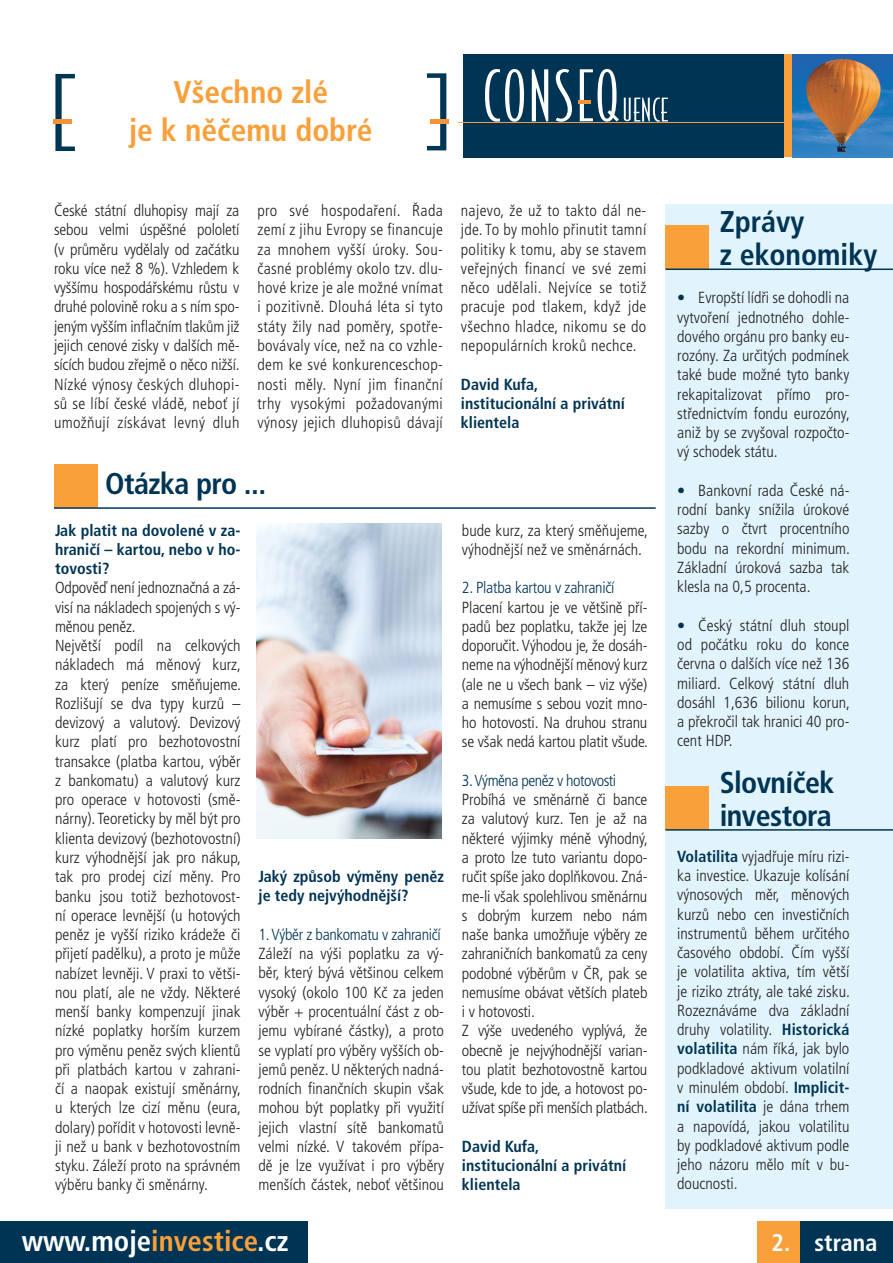
<style>
.page{position:relative;width:893px;height:1263px;background:#fff}
.page>*{position:absolute;margin:0;border:0;box-sizing:border-box;transform-origin:0 0}
.t1{font:700 condensed 31.5px/37.8px "Frutiger CE";color:#f9a03a;text-align:center}
.t2{font:700 condensed 30px "Frutiger CE";letter-spacing:-.02em;color:#003454}
.t3{font:700 condensed 30px/33px "Frutiger CE";color:#003454}
.t4{font:700 condensed 28.8px "Frutiger CE";color:#fff}
.t5{font:700 condensed 24px "Frutiger CE";color:#fff}
.t6{font:300 condensed 16.05px/19.2px "Frutiger CE";color:#231f20;text-align:justify}
.t7{font:700 condensed 16.05px/19.2px "Frutiger CE";color:#003454}
.t8{font:300 condensed 16.05px "Frutiger CE";letter-spacing:-.02em;color:#003454}
.s1{color:#003454}
.s2{font-weight:700;color:#003454}
.s3{color:#f9a03a}
</style>
<div class="page">
<svg style="left:427px;top:73px;width:19px;height:77px"></svg>
<hr style="left:430px;top:119px;width:19px;height:4px;background:#f69238">
<svg style="left:55px;top:74px;width:20px;height:77px"></svg>
<hr style="left:53px;top:120px;width:19px;height:4px;background:#f69238">
<div style="left:665px;top:204px;width:228px;height:1005px;background:#e1f4fc"></div>
<div style="left:783px;top:54px;width:10px;height:103px;background:#f9a03a"></div>
<img style="left:793px;top:54px;width:100px;height:103px">
<div style="left:463px;top:54px;width:321px;height:103px;background:#003454"></div>
<hr style="left:458px;top:122px;width:327px;height:1px;background:#f9a03a">
<svg style="left:485px;top:69px;width:39px;height:53px"></svg>
<svg style="left:532px;top:69px;width:16px;height:52px"></svg>
<svg style="left:556px;top:69px;width:16px;height:53px"></svg>
<svg style="left:578px;top:69px;width:90px;height:53px"></svg>
<div style="left:665px;top:225px;width:44px;height:43px;background:#f9a03a"></div>
<hr style="left:665px;top:269px;width:228px;height:1px;background:#003454">
<div style="left:665px;top:786px;width:44px;height:43px;background:#f9a03a"></div>
<hr style="left:665px;top:829px;width:228px;height:2px;background:#003454">
<div style="left:54px;top:464px;width:43px;height:43px;background:#f9a03a"></div>
<hr style="left:54px;top:507px;width:602px;height:2px;background:#003454">
<div style="left:757px;top:1222px;width:136px;height:41px;background:#003454"></div>
<div style="left:757px;top:1222px;width:43px;height:41px;background:#f9a03a"></div>
<div style="left:0;top:1221px;width:308px;height:42px;background:#003454"></div>
<img style="left:256px;top:523px;width:186px;height:315px">
<p class="t1" style="left:129px;top:74px;width:245px">Všechno zlé<br>je k něčemu dobré</p>
<p class="t6" style="left:54px;top:201px;width:187px">České státní dluhopisy mají za sebou velmi úspěšné pololetí (v průměru vydělaly od začátku roku více než 8 %). Vzhledem k vyššímu hospodářskému růstu v druhé polovině roku a s ním spo&shy;jeným vyšším inflačním tlakům již jejich cenové zisky v dalších mě&shy;sících budou zřejmě o něco nižší.</p>
<p class="t6" style="left:54px;top:375px;width:187px">Nízké výnosy českých dluhopi&shy;sů se líbí české vládě, neboť jí umožňují získávat levný dluh</p>
<p class="t6" style="left:257px;top:201px;width:187px">pro své hospodaření. Řada zemí z jihu Evropy se financuje za mnohem vyšší úroky. Sou&shy;časné problémy okolo tzv. dlu&shy;hové krize je ale možné vnímat i pozitivně. Dlouhá léta si tyto státy žily nad poměry, spotře&shy;bovávaly více, než na co vzhle&shy;dem ke své konkurenceschop&shy;nosti měly. Nyní jim finanční trhy vysokými požadovanými výnosy jejich dluhopisů dávají</p>
<p class="t6" style="left:461px;top:201px;width:187px">najevo, že už to takto dál ne&shy;jde. To by mohlo přinutit tamní politiky k tomu, aby se stavem veřejných financí ve své zemi něco udělali. Nejvíce se totiž pracuje pod tlakem, když jde všechno hladce, nikomu se do nepopulárních kroků nechce.</p>
<p class="t7" style="left:461px;top:375px;width:79px">David Kufa,</p>
<p class="t7" style="left:461px;top:394px;width:166px">institucionální a privátní klientela</p>
<p class="t2" style="left:105px;top:467px;width:162px">Otázka pro ...</p>
<p class="t7" style="left:55px;top:521px;width:187px;text-align:justify">Jak platit na dovolené v za&shy;hraničí – kartou, nebo v ho&shy;tovosti?</p>
<p class="t6" style="left:55px;top:578px;width:187px">Odpověď není jednoznačná a zá&shy;visí na nákladech spojených s vý&shy;měnou peněz.</p>
<p class="t6" style="left:55px;top:636px;width:188px">Největší podíl na celkových nákladech má měnový kurz, za který peníze směňujeme.<br>Rozlišují se dva typy kurzů – devizový a valutový. Devizový kurz platí pro bezhotovostní transakce (platba kartou, výběr z bankomatu) a valutový kurz pro operace v hotovosti (smě&shy;nárny). Teoreticky by měl být pro klienta devizový (bezhotovostní) kurz výhodnější jak pro nákup, tak pro prodej cizí měny. Pro banku jsou totiž bezhotovost&shy;ní operace levnější (u hotových peněz je vyšší riziko krádeže či přijetí padělku), a proto je může nabízet levněji. V praxi to větši&shy;nou platí, ale ne vždy. Některé menší banky kompenzují jinak nízké poplatky horším kurzem pro výměnu peněz svých klientů při platbách kartou v zahrani&shy;čí a naopak existují směnárny, u kterých lze cizí měnu (eura, dolary) pořídit v hotovosti levně&shy;ji než u bank v bezhotovostním styku. Záleží proto na správném výběru banky či směnárny.</p>
<p class="t7" style="left:258px;top:867px;width:187px">Jaký způsob výměny peněz je tedy nejvýhodnější?</p>
<p class="t8" style="left:258px;top:925px;width:184px">1. Výběr z bankomatu v zahraničí</p>
<p class="t6" style="left:258px;top:944px;width:187px">Záleží na výši poplatku za vý&shy;běr, který bývá většinou celkem vysoký (okolo 100 Kč za jeden výběr + procentuální část z ob&shy;jemu vybírané částky), a proto se vyplatí pro výběry vyšších ob&shy;jemů peněz. U některých nadná&shy;rodních finančních skupin však mohou být poplatky při využití jejich vlastní sítě bankomatů velmi nízké. V takovém přípa&shy;dě je lze využívat i pro výběry menších částek, neboť většinou</p>
<p class="t6" style="left:462px;top:521px;width:188px">bude kurz, za který směňujeme, výhodnější než ve směnárnách.</p>
<p class="t8" style="left:462px;top:579px;width:154px">2. Platba kartou v zahraničí</p>
<p class="t6" style="left:462px;top:598px;width:187px">Placení kartou je ve většině pří&shy;padů bez poplatku, takže jej lze doporučit. Výhodou je, že dosáh&shy;neme na výhodnější měnový kurz (ale ne u všech bank – viz výše) a nemusíme s sebou vozit mno&shy;ho hotovosti. Na druhou stranu se však nedá kartou platit všude.</p>
<p class="t8" style="left:462px;top:771px;width:156px">3. Výměna peněz v hotovosti</p>
<p class="t6" style="left:462px;top:790px;width:188px">Probíhá ve směnárně či bance za valutový kurz. Ten je až na některé výjimky méně výhodný, a proto lze tuto variantu dopo&shy;ručit spíše jako doplňkovou. Zná&shy;me-li však spolehlivou směnárnu s dobrým kurzem nebo nám naše banka umožňuje výběry ze zahraničních bankomatů za ceny podobné výběrům v ČR, pak se nemusíme obávat větších plateb i v hotovosti.</p>
<p class="t6" style="left:462px;top:1021px;width:188px">Z výše uvedeného vyplývá, že obecně je nejvýhodnější varian&shy;tou platit bezhotovostně kartou všude, kde to jde, a hotovost po&shy;užívat spíše při menších platbách.</p>
<p class="t7" style="left:462px;top:1137px;width:79px">David Kufa,</p>
<p class="t7" style="left:462px;top:1156px;width:166px">institucionální a privátní klientela</p>
<p class="t3" style="left:720px;top:205px;width:159px">Zprávy<br>z ekonomiky</p>
<p class="t6" style="left:677px;top:288px;width:174px"><span class="s1">•</span> Evropští lídři se dohodli na vytvoření jednotného dohle&shy;dového orgánu pro banky eu&shy;rozóny. Za určitých podmínek také bude možné tyto banky rekapitalizovat přímo pro&shy;střednictvím fondu eurozóny, aniž by se zvyšoval rozpočto&shy;vý schodek státu.</p>
<p class="t6" style="left:677px;top:481px;width:174px"><span class="s1">•</span> Bankovní rada České ná&shy;rodní banky snížila úrokové sazby o čtvrt procentního bodu na rekordní minimum.<br>Základní úroková sazba tak klesla na 0,5 procenta.</p>
<p class="t6" style="left:677px;top:616px;width:174px"><span class="s1">•</span> Český státní dluh stoupl od počátku roku do konce června o dalších více než 136 miliard. Celkový státní dluh dosáhl 1,636 bilionu korun, a překročil tak hranici 40 pro&shy;cent HDP.</p>
<p class="t2" style="left:720px;top:765px;width:116px">Slovníček</p>
<p class="t2" style="left:720px;top:798px;width:114px">investora</p>
<p class="t6" style="left:677px;top:847px;width:174px"><span class="s2">Volatilita</span> vyjadřuje míru rizi&shy;ka investice. Ukazuje kolísání výnosových měr, měnových kurzů nebo cen investičních instrumentů během určitého časového období. Čím vyšší je volatilita aktiva, tím větší je riziko ztráty, ale také zisku.<br>Rozeznáváme dva základní druhy volatility. <span class="s2">Historická volatilita</span> nám říká, jak bylo podkladové aktivum volatilní v minulém období. <span class="s2">Implicit&shy;ní volatilita</span> je dána trhem a napovídá, jakou volatilitu by podkladové aktivum podle jeho názoru mělo mít v bu&shy;doucnosti.</p>
<h3 class="t4" style="left:22px;top:1224px;width:268px">www.moje<span class="s3">investice</span>.cz</h3>
<p class="t5" style="left:772px;top:1229px;width:107px">2. strana</p>
</div>
